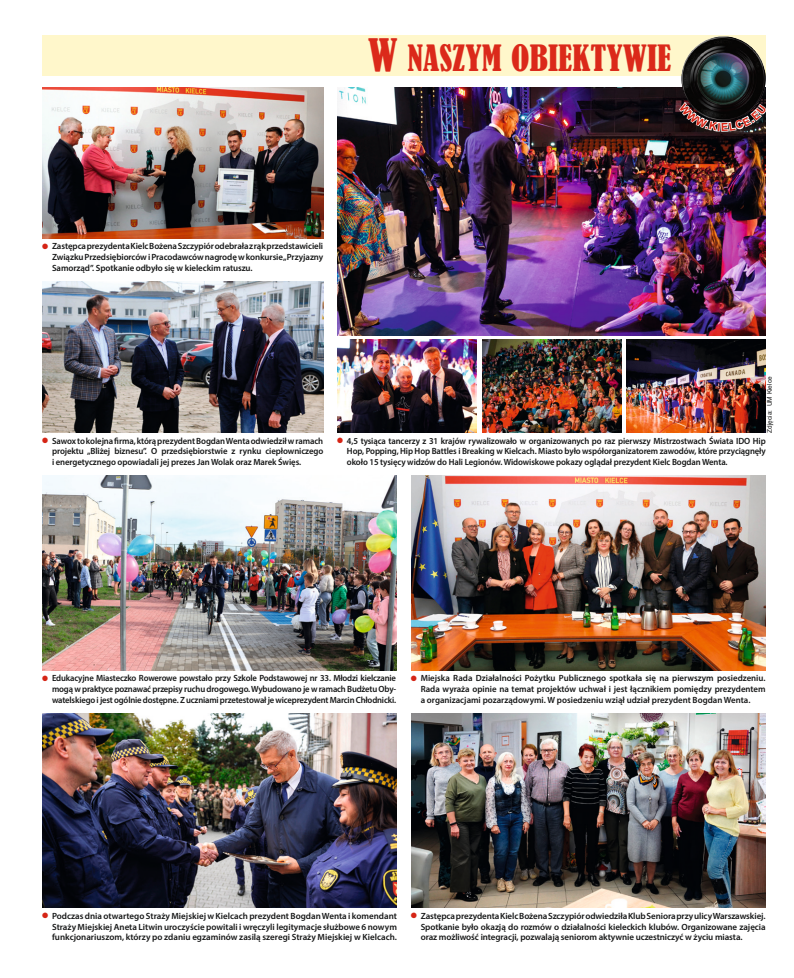
<style>
.page{position:relative;width:794px;height:978px;background:#fff}
.page>*{position:absolute;margin:0;border:0;box-sizing:border-box;transform-origin:0 0}
.W_naszym_obiektywie{font:condensed 34px "Bernard";color:#db291a}
.t1{font:600 9px/10.8px "Myriad Pro";letter-spacing:-.01em;color:#151616;text-align:justify}
.t2{font:600 9px/10.8px "Myriad Pro";letter-spacing:-.01em;color:#151616;text-align:justify;scale:.96 1}
.t3{font:6.5px "Arial";color:#151616}
.s1{font-size:42px}
</style>
<div class="page">
<img style="left:337px;top:87px;width:428px;height:249px">
<img style="left:338px;top:340px;width:138px;height:92px">
<img style="left:482px;top:340px;width:139px;height:92px">
<img style="left:626px;top:340px;width:139px;height:92px">
<img style="left:43px;top:87px;width:280px;height:151px">
<img style="left:43px;top:282px;width:280px;height:151px">
<div style="left:43px;top:35px;width:723px;height:41px;background:#fff7cb"></div>
<img style="left:681px;top:36px;width:85px;height:65px">
<img style="left:411px;top:714px;width:354px;height:194px">
<img style="left:43px;top:476px;width:353px;height:194px">
<img style="left:43px;top:714px;width:354px;height:194px">
<img style="left:411px;top:476px;width:354px;height:194px">
<svg style="left:677px;top:101px;width:89px;height:32px"></svg>
<h1 class="W_naszym_obiektywie" style="left:368px;top:38px;width:305px"><span class="s1">W</span> NASZYM OBIEKTYWIE</h1>
<p class="t1" style="left:52px;top:240px;width:273px">Zastępca prezydenta Kielc Bożena Szczypiór odebrała z rąk przedstawicieli Związku Przedsiębiorców i Pracodawców nagrodę w konkursie „Przyjazny Samorząd”. Spotkanie odbyło się w kieleckim ratuszu.</p>
<p class="t1" style="left:52px;top:435px;width:273px">Sawox to kolejna firma, którą prezydent Bogdan Wenta odwiedził w ramach projektu „Bliżej biznesu”. O przedsiębiorstwie z rynku ciepłowniczego i energetycznego opowiadali jej prezes Jan Wolak oraz Marek Święs.</p>
<p class="t3" style="left:765px;top:433px;width:57px;rotate:-90deg">Zdjęcia: UM Kielce</p>
<p class="t2" style="left:347px;top:435px;width:438px">4,5 tysiąca tancerzy z 31 krajów rywalizowało w organizowanych po raz pierwszy Mistrzostwach Świata IDO Hip Hop, Popping, Hip Hop Battles i Breaking w Kielcach. Miasto było współorganizatorem zawodów, które przyciągnęły około 15 tysięcy widzów do Hali Legionów. Widowiskowe pokazy oglądał prezydent Kielc Bogdan Wenta.</p>
<p class="t2" style="left:52px;top:672px;width:360px">Edukacyjne Miasteczko Rowerowe powstało przy Szkole Podstawowej nr 33. Młodzi kielczanie mogą w praktyce poznawać przepisy ruchu drogowego. Wybudowano je w ramach Budżetu Oby&shy;watelskiego i jest ogólnie dostępne. Z uczniami przetestował je wiceprezydent Marcin Chłodnicki.</p>
<p class="t1" style="left:421px;top:672px;width:346px">Miejska Rada Działalności Pożytku Publicznego spotkała się na pierwszym posiedzeniu.<br>Rada wyraża opinie na temat projektów uchwał i jest łącznikiem pomiędzy prezydentem a organizacjami pozarządowymi. W posiedzeniu wziął udział prezydent Bogdan Wenta.</p>
<p class="t1" style="left:52px;top:910px;width:346px">Podczas dnia otwartego Straży Miejskiej w Kielcach prezydent Bogdan Wenta i komendant Straży Miejskiej Aneta Litwin uroczyście powitali i wręczyli legitymacje służbowe 6 nowym funkcjonariuszom, którzy po zdaniu egzaminów zasilą szeregi Straży Miejskiej w Kielcach.</p>
<p class="t1" style="left:421px;top:910px;width:346px">Zastępca prezydenta Kielc Bożena Szczypiór odwiedziła Klub Seniora przy ulicy Warszawskiej.<br>Spotkanie było okazją do rozmów o działalności kieleckich klubów. Organizowane zajęcia oraz możliwość integracji, pozwalają seniorom aktywnie uczestniczyć w życiu miasta.</p>
</div>
